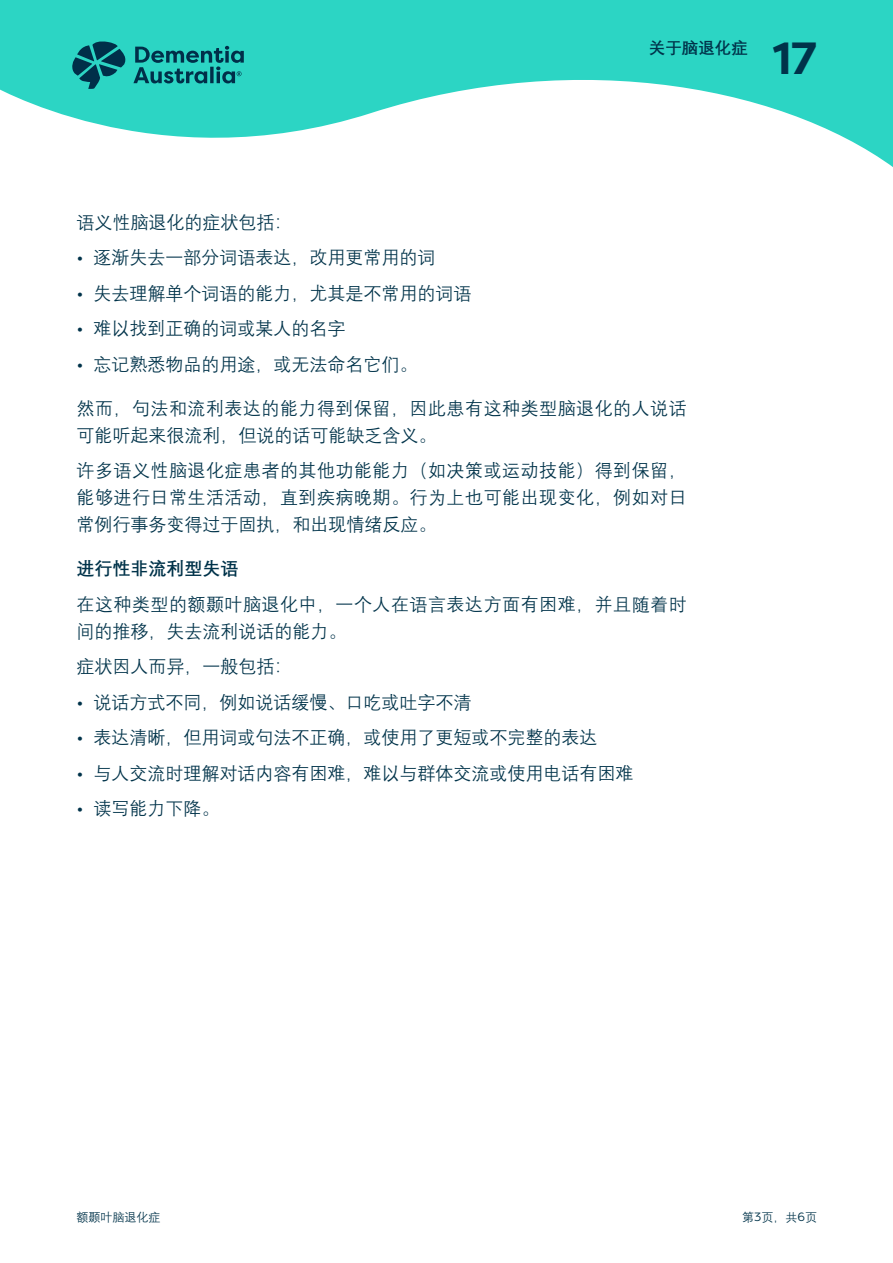
<style>
.page{position:relative;width:893px;height:1263px;background:#fff}
.page>*{position:absolute;margin:0;border:0;box-sizing:border-box;transform-origin:0 0}
.t1{font:700 45px "Filson Pro";color:#00334a}
.t2{font:18px/27px "Deng Xian";color:#00334a;text-align:justify}
.t3{font:18px/27px "Deng Xian";letter-spacing:.03em;color:#00334a}
.t4{font:700 16.5px "Deng Xian";color:#00334a}
.t5{font:12px "Deng Xian";color:#00334a}
.s1{font-family:"Filson Pro"}
.s2{font-weight:700}
</style>
<div class="page">
<svg style="left:0;top:0;width:893px;height:167px;fill:#2cd5c4"></svg>
<svg style="left:72px;top:41px;width:172px;height:48px;background:#1d9d9a"></svg>
<p class="t4" style="left:649px;top:37px;width:101px">关于脑退化症</p>
<h1 class="t1" style="left:773px;top:30px;width:45px">17</h1>
<p class="t2" style="left:77px;top:208px;width:218px">语义性脑退化的症状包括：</p>
<p class="t2" style="left:77px;top:243px;width:361px"><span class="s1">•</span> 逐渐失去一部分词语表达，改用更常用的词</p>
<p class="t2" style="left:77px;top:279px;width:397px"><span class="s1">•</span> 失去理解单个词语的能力，尤其是不常用的词语</p>
<p class="t2" style="left:77px;top:314px;width:271px"><span class="s1">•</span> 难以找到正确的词或某人的名字</p>
<p class="t2" style="left:77px;top:350px;width:343px"><span class="s1">•</span> 忘记熟悉物品的用途，或无法命名它们。</p>
<p class="t3" style="left:77px;top:394px;width:612px">然而，句法和流利表达的能力得到保留，因此患有这种类型脑退化的人说话可能听起来很流利，但说的话可能缺乏含义。</p>
<p class="t2" style="left:77px;top:456px;width:612px">许多语义性脑退化症患者的其他功能能力（如决策或运动技能）得到保留，能够进行日常生活活动，直到疾病晚期。行为上也可能出现变化，例如对日常例行事务变得过于固执，和出现情绪反应。</p>
<p class="t3" style="left:77px;top:550px;width:612px;line-height:35.5px"><span class="s2">进行性非流利型失语<br></span>在这种类型的额颞叶脑退化中，一个人在语言表达方面有困难，并且随着时</p>
<p class="t2" style="left:77px;top:613px;width:272px;line-height:35.5px">间的推移，失去流利说话的能力。症状因人而异，一般包括：</p>
<p class="t2" style="left:77px;top:688px;width:397px"><span class="s1">•</span> 说话方式不同，例如说话缓慢、口吃或吐字不清</p>
<p class="t2" style="left:77px;top:723px;width:523px"><span class="s1">•</span> 表达清晰，但用词或句法不正确，或使用了更短或不完整的表达</p>
<p class="t2" style="left:77px;top:759px;width:559px"><span class="s1">•</span> 与人交流时理解对话内容有困难，难以与群体交流或使用电话有困难</p>
<p class="t2" style="left:77px;top:794px;width:145px"><span class="s1">•</span> 读写能力下降。</p>
<p class="t5" style="left:77px;top:1210px;width:85px">额颞叶脑退化症</p>
<p class="t5" style="left:742px;top:1210px;width:76px">第<span class="s1">3</span>页，共<span class="s1">6</span>页</p>
</div>
